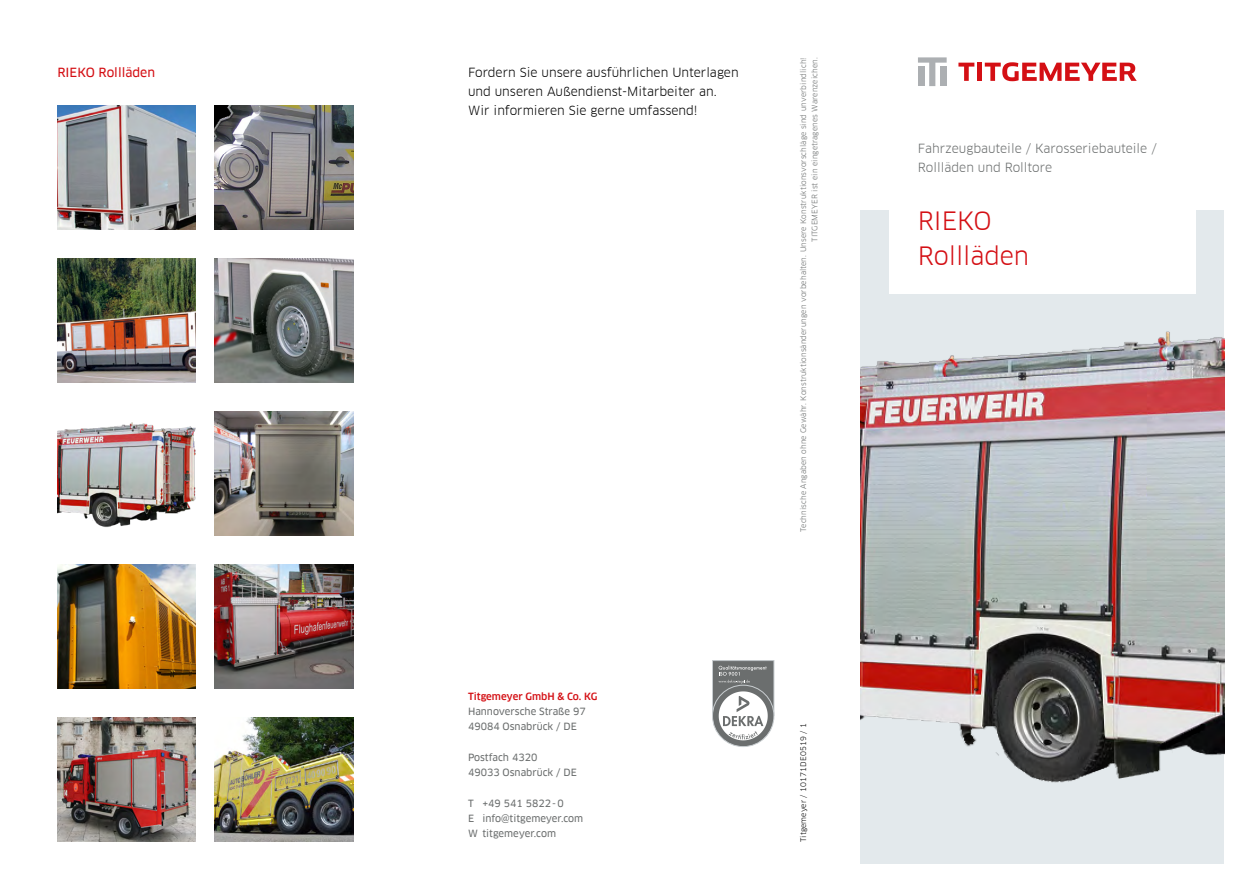
<style>
.page{position:relative;width:1253px;height:893px;background:#fff}
.page>*{position:absolute;margin:0;border:0;box-sizing:border-box;transform-origin:0 0}
.t1{font:24.75px/34.7px "Clan Offc Pro";letter-spacing:-.005em;color:#d40f14}
.t2{font:12.3px/19.2px "Clan Offc Pro";color:#000}
.t3{font:12.3px/19.2px "Clan Offc Pro";color:#6b6e6e}
.t4{font:12.3px "Clan Offc Pro News";color:#d40f14}
.t5{font:9.75px/15.3px "Clan Offc Pro News";color:#6b6e6e}
.t6{font:500 9.75px "Clan Offc Pro";color:#d40f14}
.t7{font:7.5px/11.6px "Clan Offc Pro";letter-spacing:.01em;color:#6b6e6e;text-align:right}
.t8{font:7.5px "Clan Offc Pro";letter-spacing:.01em;color:#000}
</style>
<div class="page">
<img style="left:860px;top:210px;width:364px;height:654px">
<img style="left:57px;top:105px;width:139px;height:125px">
<img style="left:215px;top:105px;width:138px;height:125px">
<img style="left:57px;top:258px;width:139px;height:125px">
<img style="left:215px;top:258px;width:138px;height:125px">
<img style="left:57px;top:422px;width:139px;height:106px">
<img style="left:57px;top:564px;width:139px;height:125px">
<img style="left:57px;top:718px;width:139px;height:124px">
<img style="left:215px;top:411px;width:138px;height:125px">
<img style="left:215px;top:564px;width:138px;height:125px">
<img style="left:215px;top:718px;width:138px;height:124px">
<div style="left:889px;top:182px;width:306px;height:111px;background:#fff"></div>
<svg style="left:918px;top:57px;width:28px;height:29px"></svg>
<svg style="left:958px;top:63px;width:16px;height:18px"></svg>
<hr style="left:977px;top:63px;width:4px;height:18px;background:#d40f14">
<svg style="left:984px;top:62px;width:152px;height:19px"></svg>
<svg style="left:712px;top:685px;width:61px;height:62px"></svg>
<svg style="left:712px;top:660px;width:62px;height:80px"></svg>
<h2 class="t4" style="left:57px;top:65px;width:99px">RIEKO Rollläden</h2>
<h2 class="t2" style="left:468px;top:62px;width:272px">Fordern Sie unsere ausführlichen Unterlagen und unseren Außendienst-Mitarbeiter an.<br>Wir informieren Sie gerne umfassend!</h2>
<p class="t7" style="left:797px;top:532px;width:476px;rotate:-90deg">Technische Angaben ohne Gewähr. Konstruktionsänderungen vorbehalten. Unsere Konstruktionsvorschläge sind unverbindlich!<br>TITGEMEYER ist ein eingetragenes Warenzeichen.</p>
<h3 class="t6" style="left:468px;top:690px;width:131px">Titgemeyer GmbH &amp; Co. KG</h3>
<h3 class="t5" style="left:468px;top:703px;width:119px">Hannoversche Straße 97<br>49084 Osnabrück / DE</h3>
<h3 class="t5" style="left:468px;top:749px;width:110px">Postfach 4320<br>49033 Osnabrück / DE</h3>
<h3 class="t5" style="left:468px;top:795px;width:117px">T +49 541 5822-0<br>E info@titgemeyer.com<br>W titgemeyer.com</h3>
<p class="t8" style="left:798px;top:842px;width:120px;rotate:-90deg">Titgemeyer / 10171DE0519 / 1</p>
<h2 class="t3" style="left:917px;top:139px;width:240px">Fahrzeugbauteile / Karosseriebauteile /<br>Rollläden und Rolltore</h2>
<h1 class="t1" style="left:917px;top:203px;width:113px">RIEKO<br>Rollläden</h1>
</div>
